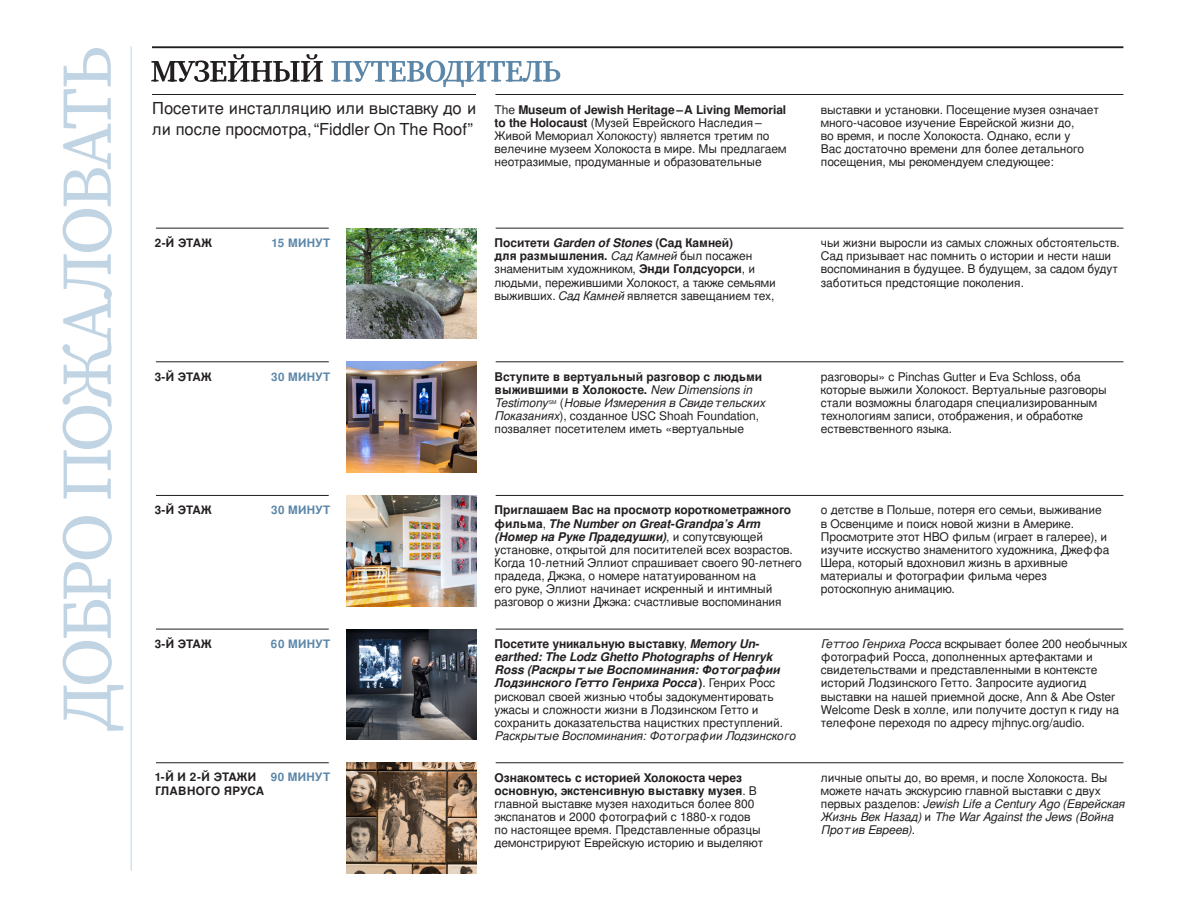
<style>
.page{position:relative;width:1188px;height:918px;background:#fff}
.page>*{position:absolute;margin:0;border:0;box-sizing:border-box;transform-origin:0 0}
.t1{font:16.5px/21px "Nimbus San L";color:#231f20}
._03_body-moskva{font:12px/13.2px "Nimbus San L";letter-spacing:-.005em;color:#231f20}
._03_body-moskva-2{font:700 12px/13.2px "Nimbus San L";letter-spacing:-.005em;color:#231f20}
._04_floor-time_moskv{font:700 11.7px "Nimbus San L";color:#231f20}
._04_floor-time_moskv-2{font:700 11.7px "Nimbus San L";letter-spacing:.025em;color:#5c87a9}
._04_floor-time_moskv-3{font:700 11.7px "Nimbus San L";letter-spacing:.025em;color:#231f20}
._03_body-moskva-3{font:5.25px "Nimbus San L";color:#231f20}
.s1{font-weight:700}
.s2{font-weight:700;font-style:italic}
.s3{font-style:italic}
.s4{font-weight:400;font-style:italic}
</style>
<div class="page">
<hr style="left:156px;top:228px;width:173px;height:1px;background:#231f20">
<hr style="left:156px;top:362px;width:173px;height:1px;background:#231f20">
<hr style="left:156px;top:495px;width:173px;height:1px;background:#231f20">
<hr style="left:156px;top:629px;width:173px;height:1px;background:#231f20">
<hr style="left:156px;top:762px;width:173px;height:1px;background:#231f20">
<hr style="left:496px;top:228px;width:627px;height:1px;background:#231f20">
<hr style="left:496px;top:362px;width:627px;height:1px;background:#231f20">
<hr style="left:496px;top:495px;width:627px;height:1px;background:#231f20">
<hr style="left:496px;top:629px;width:627px;height:1px;background:#231f20">
<hr style="left:496px;top:762px;width:627px;height:1px;background:#231f20">
<img style="left:347px;top:228px;width:130px;height:111px">
<img style="left:347px;top:362px;width:130px;height:110px">
<img style="left:347px;top:495px;width:130px;height:111px">
<img style="left:347px;top:629px;width:130px;height:111px">
<img style="left:347px;top:763px;width:130px;height:110px">
<hr style="left:496px;top:94px;width:627px;height:1px;background:#231f20">
<hr style="left:152px;top:46px;width:971px;height:2px;background:#231f20">
<hr style="left:152px;top:94px;width:324px;height:1px;background:#231f20">
<hr style="left:131px;top:46px;width:1px;height:825px;background:#c0d4e4">
<svg style="left:62px;top:48px;width:61px;height:683px"></svg>
<svg style="left:151px;top:54px;width:172px;height:28px"></svg>
<svg style="left:331px;top:61px;width:229px;height:26px"></svg>
<p class="t1" style="left:152px;top:97px;width:326px">Посетите инсталляцию или выставку до и ли после просмотра, “Fiddler On The Roof”</p>
<p class="_03_body-moskva" style="left:495px;top:102px;width:293px">The <span class="s1">Museum of Jewish Heritage–A Living Memorial to the Holocaust</span> (Музей Еврейского Наследия – Живой Мемориал Холокосту) является третим по велечине музеем Холокоста в мире. Мы предлагаем неотразимые, продуманные и образовательные</p>
<p class="_03_body-moskva" style="left:821px;top:102px;width:280px">выставки и установки. Посещение музея означает много-часовое изучение Еврейской жизни до,<br>во время, и после Холокоста. Однако, если у<br>Вас достаточно времени для более детального посещения, мы рекомендуем следующее:</p>
<p class="_04_floor-time_moskv" style="left:155px;top:234px;width:59px">2-Й ЭТАЖ</p>
<p class="_04_floor-time_moskv-2" style="left:271px;top:234px;width:60px">15 МИНУТ</p>
<p class="_03_body-moskva" style="left:495px;top:236px;width:283px"><span class="s1">Поситети</span> <span class="s2">Garden of Stones</span> <span class="s1">(Сад Камней)<br>для размышления.</span> <span class="s3">Сад Камней</span> был посажен знаменитым художником, <span class="s1">Энди Голдсуорси</span>, и людьми, пережившими Холокост, а также семьями выживших. <span class="s3">Сад Камней</span> является завещанием тех,</p>
<p class="_03_body-moskva" style="left:821px;top:236px;width:300px">чьи жизни выросли из самых сложных обстоятельств.<br>Сад призывает нас помнить о истории и нести наши воспоминания в будущее. В будущем, за садом будут заботиться предстоящие поколения.</p>
<p class="_04_floor-time_moskv" style="left:155px;top:368px;width:58px">3-Й ЭТАЖ</p>
<p class="_04_floor-time_moskv-2" style="left:271px;top:368px;width:61px">30 МИНУТ</p>
<p class="_04_floor-time_moskv" style="left:155px;top:502px;width:58px">3-Й ЭТАЖ</p>
<p class="_04_floor-time_moskv-2" style="left:271px;top:502px;width:61px">30 МИНУТ</p>
<p class="_04_floor-time_moskv" style="left:155px;top:635px;width:58px">3-Й ЭТАЖ</p>
<p class="_04_floor-time_moskv-2" style="left:271px;top:635px;width:61px">60 МИНУТ</p>
<p class="_04_floor-time_moskv" style="left:155px;top:769px;width:103px">1-Й И 2-Й ЭТАЖИ</p>
<p class="_04_floor-time_moskv-2" style="left:271px;top:769px;width:61px">90 МИНУТ</p>
<p class="_04_floor-time_moskv-3" style="left:155px;top:783px;width:111px">ГЛАВНОГО ЯРУСА</p>
<p class="_03_body-moskva-2" style="left:495px;top:370px;width:269px">Вступите в вертуальный разговор с людьми выжившими в Холокосте. <span class="s4">New Dimensions in<br>Testimony</span></p>
<p class="_03_body-moskva" style="left:495px;top:396px;width:272px;text-indent:65px">(<span class="s3">Новые Измерения в Свидетельских<br>Показаниях</span>), созданное USC Shoah Foundation, позваляет посетителем иметь «вертуальные</p>
<p class="_03_body-moskva-3" style="left:549px;top:398px;width:9px">SM</p>
<p class="_03_body-moskva" style="left:821px;top:370px;width:287px">разговоры» с Pinchas Gutter и Eva Schloss, оба которые выжили Холокост. Вертуальные разговоры стали возможны благодаря специализированным технологиям записи, отображения, и обработке ествевственного языка.</p>
<p class="_03_body-moskva" style="left:495px;top:503px;width:309px"><span class="s1">Приглашаем Вас на просмотр короткометражного фильма</span>, <span class="s2">The Number on Great-Grandpa’s Arm (Номер на Руке Прадедушки)</span>, и сопутсвующей установке, открытой для поситителей всех возрастов.<br>Когда 10-летний Эллиот спрашивает своего 90-летнего прадеда, Джэка, о номере нататуированном на<br>его руке, Эллиот начинает искренный и интимный разговор о жизни Джэка: счастливые воспоминания</p>
<p class="_03_body-moskva" style="left:821px;top:503px;width:290px">о детстве в Польше, потеря его семьи, выживание в Освенциме и поиск новой жизни в Америке.<br>Просмотрите этот HBO фильм (играет в галерее), и изучите исскуство знаменитого художника, Джеффа Шера, который вдохновил жизнь в архивные материалы и фотографии фильма через ротоскопную анимацию.</p>
<p class="_03_body-moskva" style="left:495px;top:637px;width:302px"><span class="s1">Посетите уникальную выставку</span>, <span class="s2">Memory Un&shy;earthed: The Lodz Ghetto Photographs of Henryk Ross (Раскрытые Воспоминания: Фотографии Лодзинского Гетто Генриха Росса</span> <span class="s1">)</span>. Генрих Росс рисковал своей жизнью чтобы задокументировать ужасы и сложности жизни в Лодзинском Гетто и сохранить доказательства нацистких преступлений.<br><span class="s3">Раскрытые Воспоминания: Фотографии Лодзинского</span></p>
<p class="_03_body-moskva" style="left:821px;top:637px;width:308px"><span class="s3">Геттоо Генриха Росса</span> вскрывает более 200 необычных фотографий Росса, дополненных артефактами и свидетельствами и представленными в контексте историй Лодзинского Гетто. Запросите аудиогид выставки на нашей приемной доске, Ann &amp; Abe Oster Welcome Desk в холле, или получите доступ к гиду на телефоне переходя по адресу mjhnyc.org/audio.</p>
<p class="_03_body-moskva" style="left:495px;top:771px;width:270px"><span class="s1">Ознакомтесь с историей Холокоста через основную, экстенсивную выставку музея</span>. В главной выставке музея находиться более 800 экспанатов и 2000 фотографий с 1880-х годов по настоящее время. Представленные образцы демонстрируют Еврейскую историю и выделяют</p>
<p class="_03_body-moskva" style="left:821px;top:771px;width:305px">личные опыты до, во время, и после Холокоста. Вы можете начать экскурсию главной выставки с двух первых разделов: <span class="s3">Jewish Life a Century Ago (Еврейская Жизнь Век Назад)</span> и <span class="s3">The War Against the Jews (Война Против Евреев)</span>.</p>
</div>
